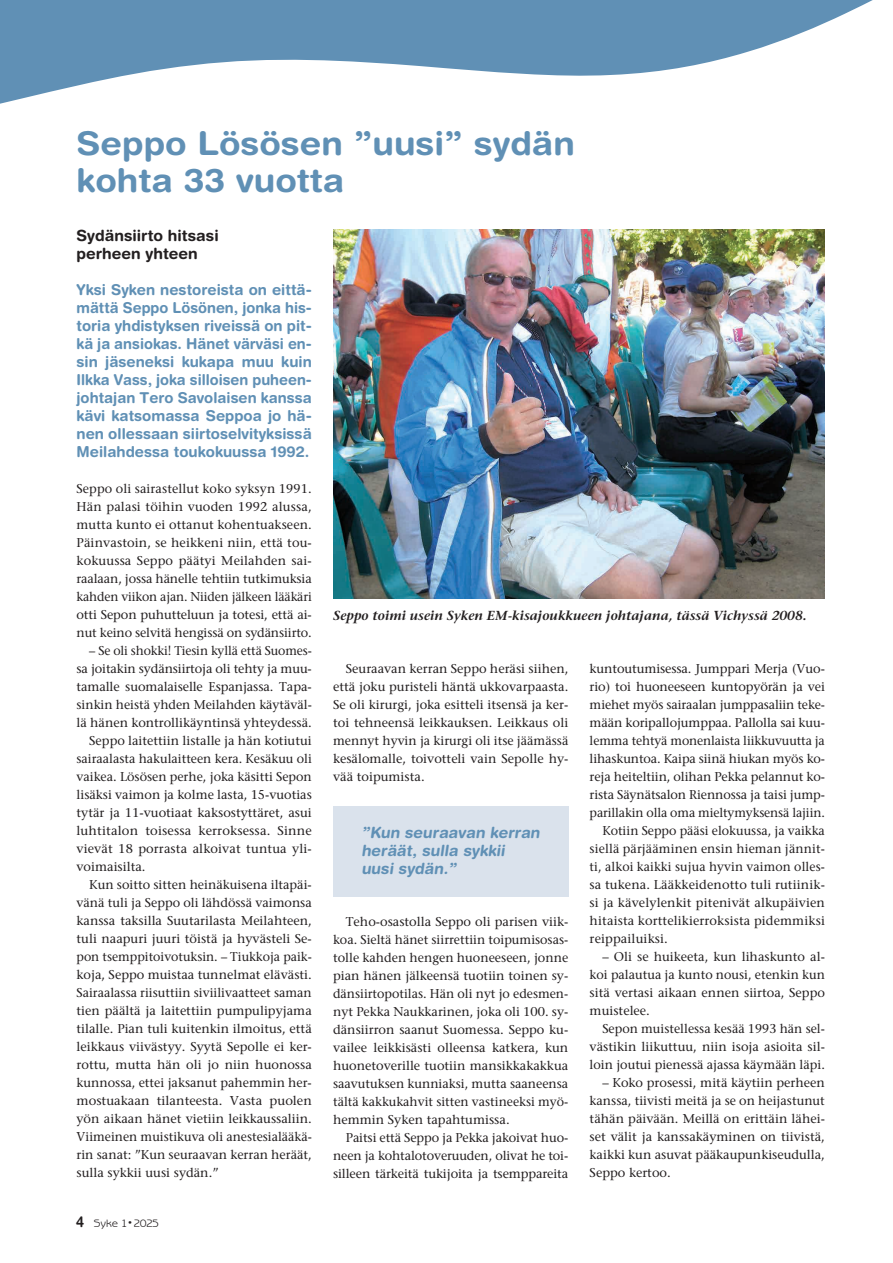
<style>
.page{position:relative;width:893px;height:1263px;background:#fff}
.page>*{position:absolute;margin:0;border:0;box-sizing:border-box;transform-origin:0 0}
.t1{font:700 32.85px/37.5px "Helvetica Rounded LT Std";color:#6090b5;scale:1.07 1}
.t2{font:700 15.45px/18px "Helvetica Rounded LT Std";color:#6090b5}
.t3{font:700 15.45px/18px "Helvetica Rounded LT Std";color:#231f20}
.t4{font:700 15px/18px "Helvetica Rounded LT Std";color:#6090b5;text-align:justify}
.t5{font:italic 600 13.05px "Stone Serif Std";color:#231f20}
.t6{font:500 12.75px/18px "Stone Serif Std";color:#231f20;text-align:justify}
.t7{font:500 12.75px "Stone Serif Std";color:#231f20;scale:.96 1}
.t8{font:10.8px "Benguiat Gothic Std";letter-spacing:-.025em;color:#231f20;scale:1.05 1}
.s1{font-family:"Helvetica Rounded LT Std";font-weight:700;font-size:15px}
.s2{font-size:7.5px}
</style>
<div class="page">
<img style="left:333px;top:229px;width:492px;height:369px">
<svg style="left:0;top:0;width:873px;height:104px;fill:#6090b5"></svg>
<div style="left:333px;top:806px;width:235px;height:91px;background:#dae2ec"></div>
<h1 class="t1" style="left:77px;top:123px;width:467px">Seppo Lösösen ”uusi” sydän kohta 33 vuotta</h1>
<p class="t3" style="left:77px;top:226px;width:144px">Sydänsiirto hitsasi perheen yhteen</p>
<p class="t4" style="left:77px;top:280px;width:237px">Yksi Syken nestoreista on eittä&shy;mättä Seppo Lösönen, jonka his&shy;toria yhdistyksen riveissä on pit&shy;kä ja ansiokas. Hänet värväsi en&shy;sin jäseneksi kukapa muu kuin Ilkka Vass, joka silloisen puheen&shy;johtajan Tero Savolaisen kanssa kävi katsomassa Seppoa jo hä&shy;nen ollessaan siirtoselvityksissä Meilahdessa toukokuussa 1992.</p>
<p class="t6" style="left:77px;top:479px;width:237px">Seppo oli sairastellut koko syksyn 1991.<br>Hän palasi töihin vuoden 1992 alussa, mutta kunto ei ottanut kohentuakseen.<br>Päinvastoin, se heikkeni niin, että tou&shy;kokuussa Seppo päätyi Meilahden sai&shy;raalaan, jossa hänelle tehtiin tutkimuksia kahden viikon ajan. Niiden jälkeen lääkäri otti Sepon puhutteluun ja totesi, että ai&shy;nut keino selvitä hengissä on sydänsiirto.</p>
<p class="t7" style="left:89px;top:642px;width:233px">– Se oli shokki! Tiesin kyllä että Suomes-</p>
<p class="t6" style="left:77px;top:659px;width:237px">sa joitakin sydänsiirtoja oli tehty ja muu-</p>
<p class="t6" style="left:77px;top:677px;width:237px">tamalle suomalaiselle Espanjassa. Tapa-</p>
<p class="t6" style="left:77px;top:695px;width:237px">sinkin heistä yhden Meilahden käytäväl-</p>
<p class="t6" style="left:77px;top:713px;width:237px">lä hänen kontrollikäyntinsä yhteydessä.</p>
<p class="t6" style="left:89px;top:731px;width:224px">Seppo laitettiin listalle ja hän kotiutui</p>
<p class="t6" style="left:77px;top:749px;width:237px">sairaalasta hakulaitteen kera. Kesäkuu oli</p>
<p class="t6" style="left:77px;top:767px;width:237px">vaikea. Lösösen perhe, joka käsitti Sepon</p>
<p class="t6" style="left:77px;top:785px;width:237px">lisäksi vaimon ja kolme lasta, 15-vuotias</p>
<p class="t6" style="left:77px;top:803px;width:237px">tytär ja 11-vuotiaat kaksostyttäret, asui</p>
<p class="t6" style="left:77px;top:821px;width:237px">luhtitalon toisessa kerroksessa. Sinne</p>
<p class="t6" style="left:77px;top:839px;width:237px">vievät 18 porrasta alkoivat tuntua yli-</p>
<p class="t6" style="left:77px;top:857px;width:71px">voimaisilta.</p>
<p class="t6" style="left:89px;top:875px;width:224px">Kun soitto sitten heinäkuisena iltapäi-</p>
<p class="t6" style="left:77px;top:893px;width:237px">vänä tuli ja Seppo oli lähdössä vaimonsa</p>
<p class="t6" style="left:77px;top:911px;width:237px">kanssa taksilla Suutarilasta Meilahteen,</p>
<p class="t6" style="left:77px;top:929px;width:237px">tuli naapuri juuri töistä ja hyvästeli Se-</p>
<p class="t6" style="left:77px;top:947px;width:237px">pon tsemppitoivotuksin. – Tiukkoja paik-</p>
<p class="t6" style="left:77px;top:965px;width:237px">koja, Seppo muistaa tunnelmat elävästi.</p>
<p class="t6" style="left:77px;top:983px;width:237px">Sairaalassa riisuttiin siviilivaatteet saman</p>
<p class="t6" style="left:77px;top:1001px;width:237px">tien päältä ja laitettiin pumpulipyjama</p>
<p class="t6" style="left:77px;top:1019px;width:237px">tilalle. Pian tuli kuitenkin ilmoitus, että</p>
<p class="t6" style="left:77px;top:1037px;width:237px">leikkaus viivästyy. Syytä Sepolle ei ker-</p>
<p class="t6" style="left:77px;top:1055px;width:237px">rottu, mutta hän oli jo niin huonossa</p>
<p class="t6" style="left:77px;top:1073px;width:237px">kunnossa, ettei jaksanut pahemmin her-</p>
<p class="t6" style="left:77px;top:1091px;width:237px">mostuakaan tilanteesta. Vasta puolen</p>
<p class="t6" style="left:77px;top:1109px;width:237px">yön aikaan hänet vietiin leikkaussaliin.</p>
<p class="t6" style="left:77px;top:1127px;width:237px">Viimeinen muistikuva oli anestesialääkä-</p>
<p class="t6" style="left:77px;top:1145px;width:237px">rin sanat: ”Kun seuraavan kerran heräät,</p>
<p class="t6" style="left:77px;top:1163px;width:144px">sulla sykkii uusi sydän.”</p>
<p class="t8" style="left:76px;top:1217px;width:81px"><span class="s1">4</span> Syke 1<span class="s2">•</span> 2025</p>
<p class="t5" style="left:333px;top:608px;width:475px">Seppo toimi usein Syken EM-kisajoukkueen johtajana, tässä Vichyssä 2008.</p>
<p class="t6" style="left:333px;top:659px;width:237px;text-indent:13px">Seuraavan kerran Seppo heräsi siihen, että joku puristeli häntä ukkovarpaasta.<br>Se oli kirurgi, joka esitteli itsensä ja ker&shy;toi tehneensä leikkauksen. Leikkaus oli mennyt hyvin ja kirurgi oli itse jäämässä kesälomalle, toivotteli vain Sepolle hy&shy;vää toipumista.</p>
<p class="t6" style="left:590px;top:659px;width:237px">kuntoutumisessa. Jumppari Merja (Vuo-</p>
<p class="t6" style="left:590px;top:677px;width:237px">rio) toi huoneeseen kuntopyörän ja vei</p>
<p class="t6" style="left:590px;top:695px;width:237px">miehet myös sairaalan jumppasaliin teke-</p>
<p class="t6" style="left:590px;top:713px;width:237px">mään koripallojumppaa. Pallolla sai kuu-</p>
<p class="t6" style="left:590px;top:731px;width:237px">lemma tehtyä monenlaista liikkuvuutta ja</p>
<p class="t6" style="left:590px;top:749px;width:237px">lihaskuntoa. Kaipa siinä hiukan myös ko-</p>
<p class="t6" style="left:590px;top:767px;width:237px">reja heiteltiin, olihan Pekka pelannut ko-</p>
<p class="t6" style="left:590px;top:785px;width:237px">rista Säynätsalon Riennossa ja taisi jump-</p>
<p class="t6" style="left:590px;top:803px;width:237px">parillakin olla oma mieltymyksensä lajiin.</p>
<p class="t6" style="left:602px;top:821px;width:224px">Kotiin Seppo pääsi elokuussa, ja vaikka</p>
<p class="t6" style="left:590px;top:839px;width:237px">siellä pärjääminen ensin hieman jännit-</p>
<p class="t7" style="left:590px;top:859px;width:247px">ti, alkoi kaikki sujua hyvin vaimon olles-</p>
<p class="t6" style="left:590px;top:875px;width:237px">sa tukena. Lääkkeidenotto tuli rutiinik-</p>
<p class="t6" style="left:590px;top:893px;width:237px">si ja kävelylenkit pitenivät alkupäivien</p>
<p class="t6" style="left:590px;top:911px;width:237px">hitaista korttelikierroksista pidemmiksi</p>
<p class="t6" style="left:590px;top:929px;width:80px">reippailuiksi.</p>
<p class="t6" style="left:590px;top:947px;width:237px;text-indent:13px">– Oli se huikeeta, kun lihaskunto al&shy;koi palautua ja kunto nousi, etenkin kun sitä vertasi aikaan ennen siirtoa, Seppo muistelee.</p>
<p class="t6" style="left:590px;top:1019px;width:237px;text-indent:13px">Sepon muistellessa kesää 1993 hän sel&shy;västikin liikuttuu, niin isoja asioita sil&shy;loin joutui pienessä ajassa käymään läpi.</p>
<p class="t6" style="left:590px;top:1073px;width:237px;text-indent:13px">– Koko prosessi, mitä käytiin perheen kanssa, tiivisti meitä ja se on heijastunut tähän päivään. Meillä on erittäin lähei&shy;set välit ja kanssakäyminen on tiivistä, kaikki kun asuvat pääkaupunkiseudulla, Seppo kertoo.</p>
<p class="t2" style="left:361px;top:823px;width:183px">”Kun seuraavan kerran heräät, sulla sykkii uusi sydän.”</p>
<p class="t6" style="left:333px;top:912px;width:237px;text-indent:13px">Teho-osastolla Seppo oli parisen viik&shy;koa. Sieltä hänet siirrettiin toipumisosas&shy;tolle kahden hengen huoneeseen, jonne pian hänen jälkeensä tuotiin toinen sy&shy;dänsiirtopotilas. Hän oli nyt jo edesmen&shy;nyt Pekka Naukkarinen, joka oli 100. sy&shy;dänsiirron saanut Suomessa. Seppo ku&shy;vailee leikkisästi olleensa katkera, kun huonetoverille tuotiin mansikkakakkua saavutuksen kunniaksi, mutta saaneensa tältä kakkukahvit sitten vastineeksi myö&shy;hemmin Syken tapahtumissa.</p>
<p class="t6" style="left:333px;top:1128px;width:237px;text-indent:13px">Paitsi että Seppo ja Pekka jakoivat huo&shy;neen ja kohtalotoveruuden, olivat he toi&shy;silleen tärkeitä tukijoita ja tsemppareita</p>
</div>
